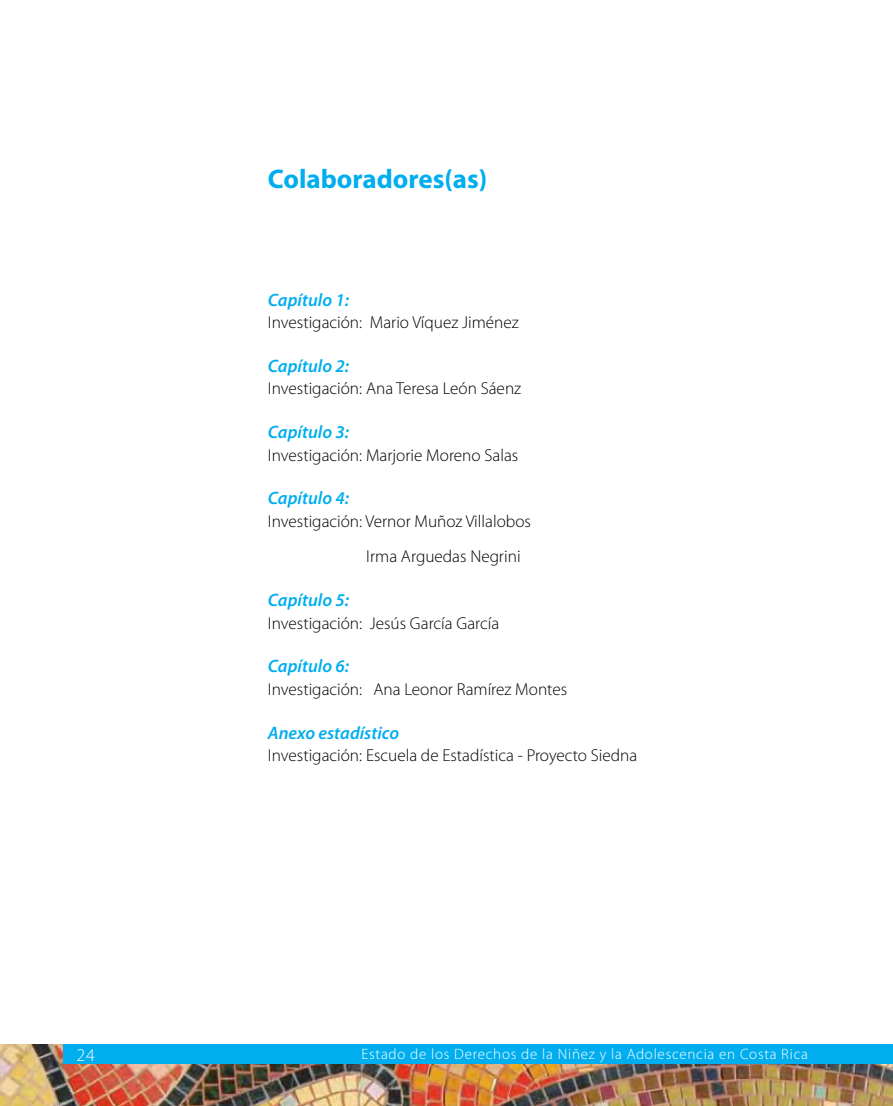
<style>
.page{position:relative;width:893px;height:1106px;background:#fff}
.page>*{position:absolute;margin:0;border:0;box-sizing:border-box;transform-origin:0 0}
.t1{font:700 27px "Myriad Pro";color:#00aeef}
.t2{font:italic 600 18px "Myriad Pro";color:#00aeef}
.t3{font:300 18px "Myriad Pro";color:#fff}
.t4{font:300 17.25px/35.2px "Myriad Pro";color:#000}
.t5{font:300 15px "Myriad Pro";letter-spacing:.05em;color:#fff}
</style>
<div class="page">
<img style="left:0;top:1044px;width:893px;height:62px">
<div style="left:64px;top:1044px;width:829px;height:19px;background:#00aeef"></div>
<h1 class="t1" style="left:268px;top:161px;width:221px">Colaboradores(as)</h1>
<p class="t2" style="left:268px;top:288px;width:83px">Capítulo 1:</p>
<p class="t4" style="left:268px;top:304px;width:252px">Investigación: Mario Víquez Jiménez</p>
<p class="t2" style="left:268px;top:354px;width:83px">Capítulo 2:</p>
<p class="t4" style="left:268px;top:371px;width:255px">Investigación: Ana Teresa León Sáenz</p>
<p class="t2" style="left:268px;top:421px;width:83px">Capítulo 3:</p>
<p class="t4" style="left:268px;top:437px;width:252px">Investigación: Marjorie Moreno Salas</p>
<p class="t2" style="left:268px;top:487px;width:83px">Capítulo 4:</p>
<p class="t4" style="left:366px;top:503px;width:166px;text-indent:-98px">Investigación: Vernor Muñoz Villalobos<br>Irma Arguedas Negrini</p>
<p class="t2" style="left:268px;top:588px;width:83px">Capítulo 5:</p>
<p class="t4" style="left:268px;top:605px;width:233px">Investigación: Jesús García García</p>
<p class="t2" style="left:268px;top:655px;width:83px">Capítulo 6:</p>
<p class="t4" style="left:268px;top:671px;width:301px">Investigación: Ana Leonor Ramírez Montes</p>
<p class="t2" style="left:268px;top:721px;width:133px">Anexo estadístico</p>
<p class="t4" style="left:268px;top:737px;width:371px">Investigación: Escuela de Estadística - Proyecto Siedna</p>
<p class="t3" style="left:76px;top:1044px;width:20px">24</p>
<p class="t5" style="left:362px;top:1045px;width:448px">Estado de los Derechos de la Niñez y la Adolescencia en Costa Rica</p>
</div>
